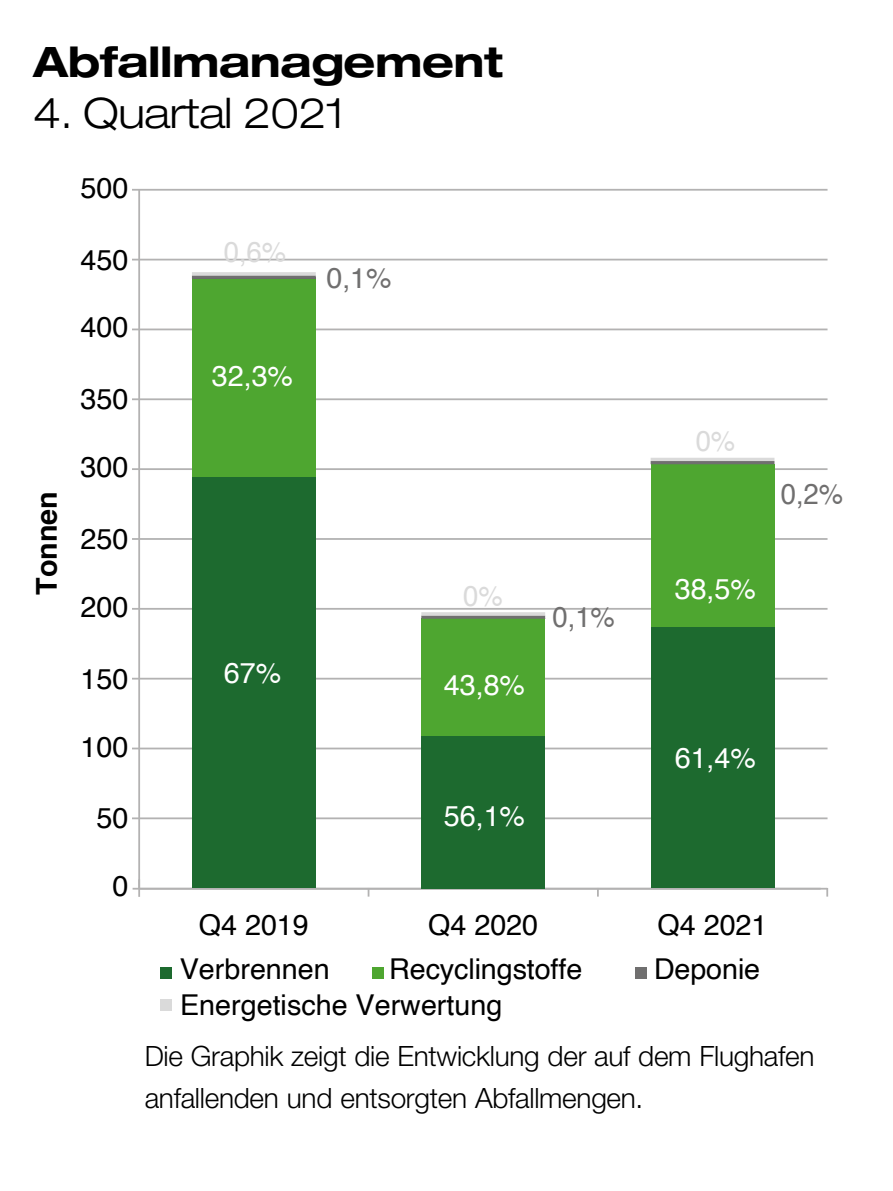
<style>
.page{position:relative;width:893px;height:1191px;background:#fff}
.page>*{position:absolute;margin:0;border:0;box-sizing:border-box;transform-origin:0 0}
.texte{font:700 expanded 42px "Helvetica Neue LT Std";letter-spacing:-.01em;color:#000}
.texte-2{font:300 expanded 42px "Helvetica Neue";letter-spacing:-.01em;color:#000}
.t1{font:28.7px "Helvetica";color:#000}
.t2{font:28.7px "Helvetica";color:#fff}
.t3{font:28.7px "Helvetica";color:#706f6f;scale:.96 1}
.t4{font:28.7px "Helvetica";color:#dadada;scale:.96 1}
.t5{font:700 28.7px "Helvetica";color:#000}
.t6{font:28.7px "Helvetica";color:#706f6f}
.chronik_txt_Dd{font:300 28px/42px "Helvetica Neue";letter-spacing:-.01em;color:#000}
</style>
<div class="page">
<hr style="left:139px;top:887px;width:688px;height:2px;background:#b3b2b2">
<svg style="left:138px;top:889px;width:2px;height:8px"></svg>
<svg style="left:597px;top:889px;width:2px;height:7px"></svg>
<svg style="left:826px;top:888px;width:2px;height:8px"></svg>
<hr style="left:138px;top:190px;width:2px;height:698px;background:#b3b2b2">
<hr style="left:133px;top:887px;width:688px;height:2px;background:#b3b2b2">
<hr style="left:132px;top:817px;width:695px;height:2px;background:#b3b2b2">
<hr style="left:132px;top:747px;width:695px;height:2px;background:#b3b2b2">
<hr style="left:132px;top:678px;width:695px;height:1px;background:#b3b2b2">
<hr style="left:132px;top:608px;width:695px;height:1px;background:#b3b2b2">
<hr style="left:132px;top:538px;width:695px;height:2px;background:#b3b2b2">
<hr style="left:132px;top:468px;width:695px;height:2px;background:#b3b2b2">
<hr style="left:132px;top:398px;width:695px;height:2px;background:#b3b2b2">
<hr style="left:132px;top:328px;width:695px;height:2px;background:#b3b2b2">
<hr style="left:132px;top:259px;width:695px;height:1px;background:#b3b2b2">
<hr style="left:132px;top:189px;width:695px;height:2px;background:#b3b2b2">
<hr style="left:651px;top:464px;width:123px;height:1px;background:#706f6f">
<div style="left:192px;top:279px;width:124px;height:198px;background:#4ea630"></div>
<div style="left:421px;top:618px;width:124px;height:118px;background:#4ea630"></div>
<div style="left:651px;top:465px;width:123px;height:163px;background:#4ea630"></div>
<div style="left:192px;top:477px;width:124px;height:411px;background:#1d6a2f"></div>
<div style="left:421px;top:736px;width:124px;height:152px;background:#1d6a2f"></div>
<div style="left:651px;top:627px;width:123px;height:261px;background:#1d6a2f"></div>
<svg style="left:421px;top:615px;width:124px;height:4px"></svg>
<hr style="left:421px;top:612px;width:124px;height:3px;background:#dadada">
<svg style="left:192px;top:275px;width:124px;height:4px"></svg>
<hr style="left:192px;top:272px;width:124px;height:3px;background:#dadada">
<hr style="left:651px;top:461px;width:123px;height:3px;background:#706f6f">
<hr style="left:651px;top:458px;width:123px;height:3px;background:#dadada">
<div style="left:372px;top:967px;width:11px;height:11px;background:#4ea630"></div>
<div style="left:636px;top:967px;width:11px;height:11px;background:#706f6f"></div>
<div style="left:160px;top:967px;width:12px;height:11px;background:#1d6a2f"></div>
<div style="left:160px;top:999px;width:12px;height:11px;background:#dadada"></div>
<p class="texte" style="left:33px;top:36px;width:471px">Abfallmanagement</p>
<p class="texte-2" style="left:33px;top:88px;width:313px">4. Quartal 2021</p>
<p class="t5" style="left:24px;top:595px;width:105px;rotate:-90deg">Tonnen</p>
<p class="t1" style="left:81px;top:165px;width:49px">500</p>
<p class="t1" style="left:81px;top:237px;width:49px">450</p>
<p class="t1" style="left:81px;top:305px;width:49px">400</p>
<p class="t1" style="left:81px;top:377px;width:49px">350</p>
<p class="t1" style="left:81px;top:445px;width:49px">300</p>
<p class="t1" style="left:81px;top:517px;width:49px">250</p>
<p class="t1" style="left:81px;top:584px;width:49px">200</p>
<p class="t1" style="left:81px;top:656px;width:49px">150</p>
<p class="t1" style="left:81px;top:724px;width:49px">100</p>
<p class="t1" style="left:97px;top:796px;width:33px">50</p>
<p class="t4" style="left:224px;top:230px;width:66px">0,6%</p>
<p class="t2" style="left:212px;top:353px;width:83px">32,3%</p>
<p class="t6" style="left:326px;top:256px;width:67px">0,1%</p>
<p class="t2" style="left:224px;top:651px;width:59px">67%</p>
<p class="t4" style="left:463px;top:574px;width:43px">0%</p>
<p class="t2" style="left:444px;top:662px;width:83px">43,8%</p>
<p class="t3" style="left:553px;top:594px;width:66px">0,1%</p>
<p class="t2" style="left:444px;top:793px;width:83px">56,1%</p>
<p class="t4" style="left:696px;top:419px;width:43px">0%</p>
<p class="t3" style="left:781px;top:472px;width:66px">0,2%</p>
<p class="t2" style="left:675px;top:566px;width:83px">38,5%</p>
<p class="t2" style="left:675px;top:735px;width:83px">61,4%</p>
<p class="t1" style="left:112px;top:864px;width:17px">0</p>
<p class="t1" style="left:199px;top:903px;width:111px">Q4 2019</p>
<p class="t1" style="left:428px;top:903px;width:111px">Q4 2020</p>
<p class="t1" style="left:658px;top:903px;width:111px">Q4 2021</p>
<p class="t1" style="left:180px;top:947px;width:151px">Verbrennen</p>
<p class="t1" style="left:389px;top:947px;width:195px">Recyclingstoffe</p>
<p class="t1" style="left:654px;top:947px;width:108px">Deponie</p>
<p class="t1" style="left:180px;top:982px;width:324px">Energetische Verwertung</p>
<p class="chronik_txt_Dd" style="left:145px;top:1034px;width:671px">Die Graphik zeigt die Entwicklung der auf dem Flughafen anfallenden und entsorgten Abfallmengen.</p>
</div>
